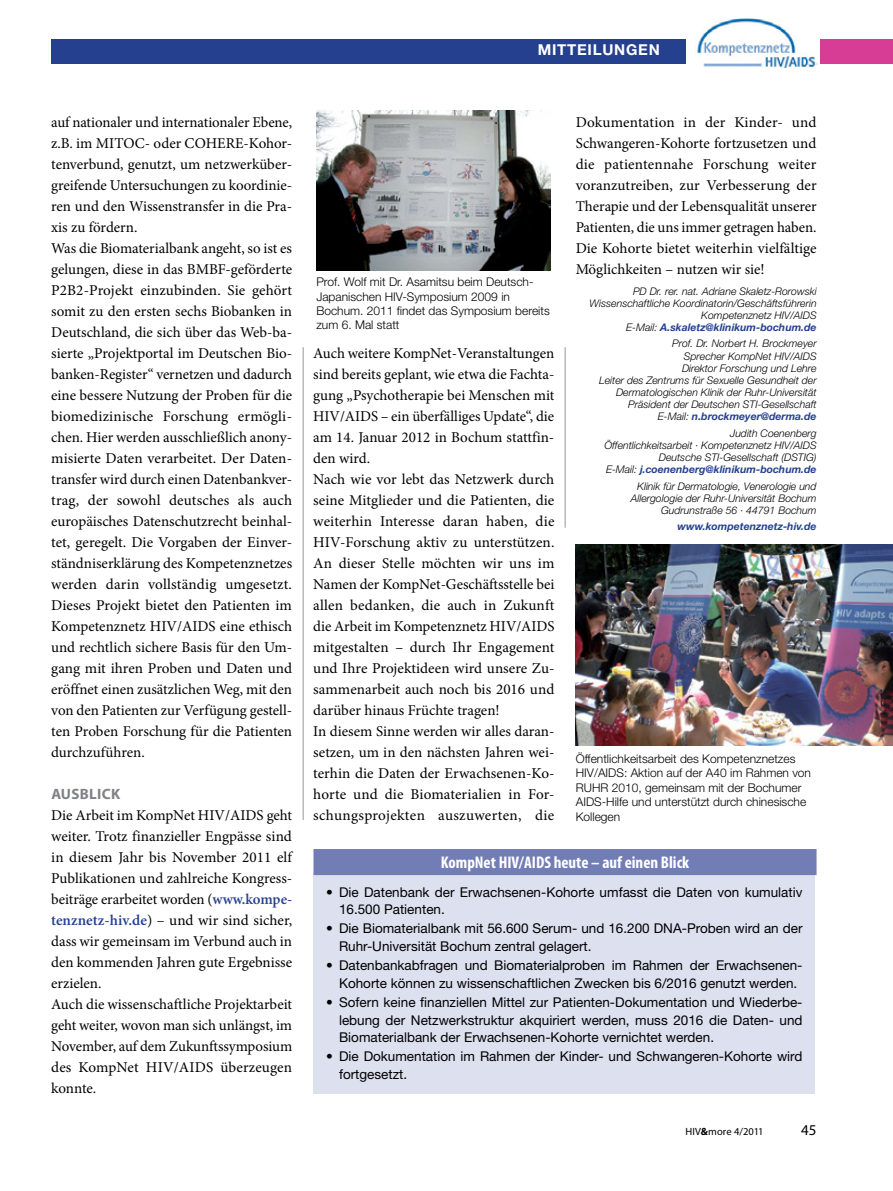
<style>
.page{position:relative;width:893px;height:1191px;background:#fff}
.page>*{position:absolute;margin:0;border:0;box-sizing:border-box;transform-origin:0 0}
.t1{font:700 condensed 16.95px "Myriad Pro";color:#fff}
.t2{font:15px/21px "Minion Pro";color:#000}
.t3{font:700 15px "Helvetica Neue";letter-spacing:.05em;color:#fff}
.t4{font:700 15px "Myriad Pro";letter-spacing:.02em;color:#808285}
.t5{font:15px "Myriad Pro";color:#000}
.t6{font:13.5px/17.5px "Helvetica Neue";color:#000}
.t7{font:300 12px/14.4px "Helvetica Neue";color:#000}
.t8{font:italic 300 10.5px/12.1px "Helvetica Neue";color:#000;text-align:right}
.t9{font:italic 700 10.5px "Helvetica Neue";color:#25408f}
.t10{font:10.5px "Myriad Pro";letter-spacing:.01em;color:#000}
.s1{font-weight:600;color:#25408f}
.s2{font-weight:700;color:#25408f}
.s3{font-weight:700}
</style>
<div class="page">
<div style="left:821px;top:39px;width:72px;height:25px;background:#d83d96"></div>
<div style="left:51px;top:39px;width:634px;height:25px;background:#25408f"></div>
<img style="left:697px;top:18px;width:121px;height:50px">
<hr style="left:303px;top:347px;width:1px;height:473px;background:#939598">
<hr style="left:565px;top:347px;width:1px;height:181px;background:#939598">
<div style="left:313px;top:873px;width:502px;height:221px;background:#dce0ef"></div>
<div style="left:314px;top:849px;width:502px;height:25px;background:#737db5"></div>
<div style="left:313px;top:849px;width:503px;height:26px;border:2px solid #737db5"></div>
<img style="left:316px;top:110px;width:235px;height:160px">
<img style="left:576px;top:544px;width:317px;height:202px">
<p class="t3" style="left:538px;top:40px;width:124px">MITTEILUNGEN</p>
<p class="t2" style="left:51px;top:112px;width:242px">auf nationaler und internationaler Ebene, z.B. im MITOC- oder COHERE-Kohor&shy;tenverbund, genutzt, um netzwerküber&shy;greifende Untersuchungen zu koordinie&shy;ren und den Wissenstransfer in die Pra&shy;xis zu fördern.<br>Was die Biomaterialbank angeht, so ist es gelungen, diese in das BMBF-geförderte P2B2-Projekt einzubinden. Sie gehört somit zu den ersten sechs Biobanken in Deutschland, die sich über das Web-ba&shy;sierte „Projektportal im Deutschen Bio&shy;banken-Register“ vernetzen und dadurch eine bessere Nutzung der Proben für die biomedizinische Forschung ermögli&shy;chen. Hier werden ausschließlich anony&shy;misierte Daten verarbeitet. Der Daten&shy;transfer wird durch einen Datenbankver&shy;trag, der sowohl deutsches als auch europäisches Datenschutzrecht beinhal&shy;tet, geregelt. Die Vorgaben der Einver&shy;ständniserklärung des Kompetenznetzes werden darin vollständig umgesetzt.<br>Dieses Projekt bietet den Patienten im Kompetenznetz HIV/AIDS eine ethisch und rechtlich sichere Basis für den Um&shy;gang mit ihren Proben und Daten und eröffnet einen zusätzlichen Weg, mit den von den Patienten zur Verfügung gestell&shy;ten Proben Forschung für die Patienten durchzuführen.</p>
<p class="t4" style="left:51px;top:784px;width:70px">AUSBLICK</p>
<p class="t2" style="left:51px;top:805px;width:243px">Die Arbeit im KompNet HIV/AIDS geht weiter. Trotz finanzieller Engpässe sind in diesem Jahr bis November 2011 elf Publikationen und zahlreiche Kongress&shy;beiträge erarbeitet worden (<span class="s1">www.kompe&shy;tenznetz-hiv.de</span>) – und wir sind sicher, dass wir gemeinsam im Verbund auch in den kommenden Jahren gute Ergebnisse erzielen.<br>Auch die wissenschaftliche Projektarbeit geht weiter, wovon man sich unlängst, im November, auf dem Zukunftssymposium des KompNet HIV/AIDS überzeugen konnte.</p>
<p class="t7" style="left:316px;top:274px;width:235px">Prof. Wolf mit Dr. Asamitsu beim Deutsch-Japanischen HIV-Symposium 2009 in Bochum. 2011 findet das Symposium bereits zum 6. Mal statt</p>
<p class="t2" style="left:313px;top:343px;width:243px">Auch weitere KompNet-Veranstaltungen sind bereits geplant, wie etwa die Fachta&shy;gung „Psychotherapie bei Menschen mit HIV/AIDS – ein überfälliges Update“, die am 14. Januar 2012 in Bochum stattfin&shy;den wird.<br>Nach wie vor lebt das Netzwerk durch seine Mitglieder und die Patienten, die weiterhin Interesse daran haben, die HIV-Forschung aktiv zu unterstützen.<br>An dieser Stelle möchten wir uns im Namen der KompNet-Geschäftsstelle bei allen bedanken, die auch in Zukunft die Arbeit im Kompetenznetz HIV/AIDS mitgestalten – durch Ihr Engagement und Ihre Projektideen wird unsere Zu&shy;sammenarbeit auch noch bis 2016 und darüber hinaus Früchte tragen!<br>In diesem Sinne werden wir alles daran&shy;setzen, um in den nächsten Jahren wei&shy;terhin die Daten der Erwachsenen-Ko&shy;horte und die Biomaterialien in For&shy;schungsprojekten auszuwerten, die</p>
<p class="t2" style="left:576px;top:112px;width:243px;text-align:justify">Dokumentation in der Kinder- und Schwangeren-Kohorte fortzusetzen und die patientennahe Forschung weiter voranzutreiben, zur Verbesserung der Therapie und der Lebensqualität unserer Patienten, die uns immer getragen haben.<br>Die Kohorte bietet weiterhin vielfältige Möglichkeiten – nutzen wir sie!</p>
<p class="t8" style="left:590px;top:284px;width:229px">PD Dr. rer. nat. Adriane Skaletz-Rorowski Wissenschaftliche Koordinatorin/Geschäftsführerin Kompetenznetz HIV/AIDS<br>E-Mail: <span class="s2">A.skaletz@klinikum-bochum.de</span></p>
<p class="t8" style="left:599px;top:337px;width:219px">Prof. Dr. Norbert H. Brockmeyer<br>Sprecher KompNet HIV/AIDS<br>Direktor Forschung und Lehre<br>Leiter des Zentrums für Sexuelle Gesundheit der Dermatologischen Klinik der Ruhr-Universität Präsident der Deutschen STI-Gesellschaft E-Mail: <span class="s2">n.brockmeyer@derma.de</span></p>
<p class="t8" style="left:604px;top:427px;width:214px">Judith Coenenberg<br>Öffentlichkeitsarbeit · Kompetenznetz HIV/AIDS Deutsche STI-Gesellschaft (DSTIG)<br>E-Mail: <span class="s2">j.coenenberg@klinikum-bochum.de</span></p>
<p class="t8" style="left:631px;top:479px;width:187px">Klinik für Dermatologie, Venerologie und<br>Allergologie der Ruhr-Universität Bochum<br>Gudrunstraße 56 · 44791 Bochum</p>
<p class="t9" style="left:678px;top:520px;width:141px">www.kompetenznetz-hiv.de</p>
<p class="t7" style="left:576px;top:751px;width:237px">Öffentlichkeitsarbeit des Kompetenznetzes HIV/AIDS: Aktion auf der A40 im Rahmen von RUHR 2010, gemeinsam mit der Bochumer AIDS-Hilfe und unterstützt durch chinesische Kollegen</p>
<p class="t1" style="left:441px;top:851px;width:250px">KompNet HIV/AIDS heute – auf einen Blick</p>
<p class="t6" style="left:339px;top:883px;width:465px;text-indent:-13px">• Die Datenbank der Erwachsenen-Kohorte umfasst die Daten von kumulativ<br>16.500 Patienten.</p>
<p class="t6" style="left:339px;top:919px;width:465px;text-indent:-13px">• Die Biomaterialbank mit 56.600 Serum- und 16.200 DNA-Proben wird an der<br>Ruhr-Universität Bochum zentral gelagert.</p>
<p class="t6" style="left:326px;top:956px;width:478px;text-align:center">• Datenbankabfragen und Biomaterialproben im Rahmen der Erwachsenen-<br>Kohorte können zu wissenschaftlichen Zwecken bis 6/2016 genutzt werden.</p>
<p class="t6" style="left:339px;top:993px;width:465px;text-align:justify;text-indent:-13px">• Sofern keine finanziellen Mittel zur Patienten-Dokumentation und Wiederbe&shy;lebung der Netzwerkstruktur akquiriert werden, muss 2016 die Daten- und Biomaterialbank der Erwachsenen-Kohorte vernichtet werden.</p>
<p class="t6" style="left:339px;top:1047px;width:465px;text-indent:-13px">• Die Dokumentation im Rahmen der Kinder- und Schwangeren-Kohorte wird fortgesetzt.</p>
<p class="t10" style="left:685px;top:1125px;width:80px">HIV<span class="s3">&amp;</span>more 4/2011</p>
<p class="t5" style="left:801px;top:1121px;width:17px">45</p>
</div>
